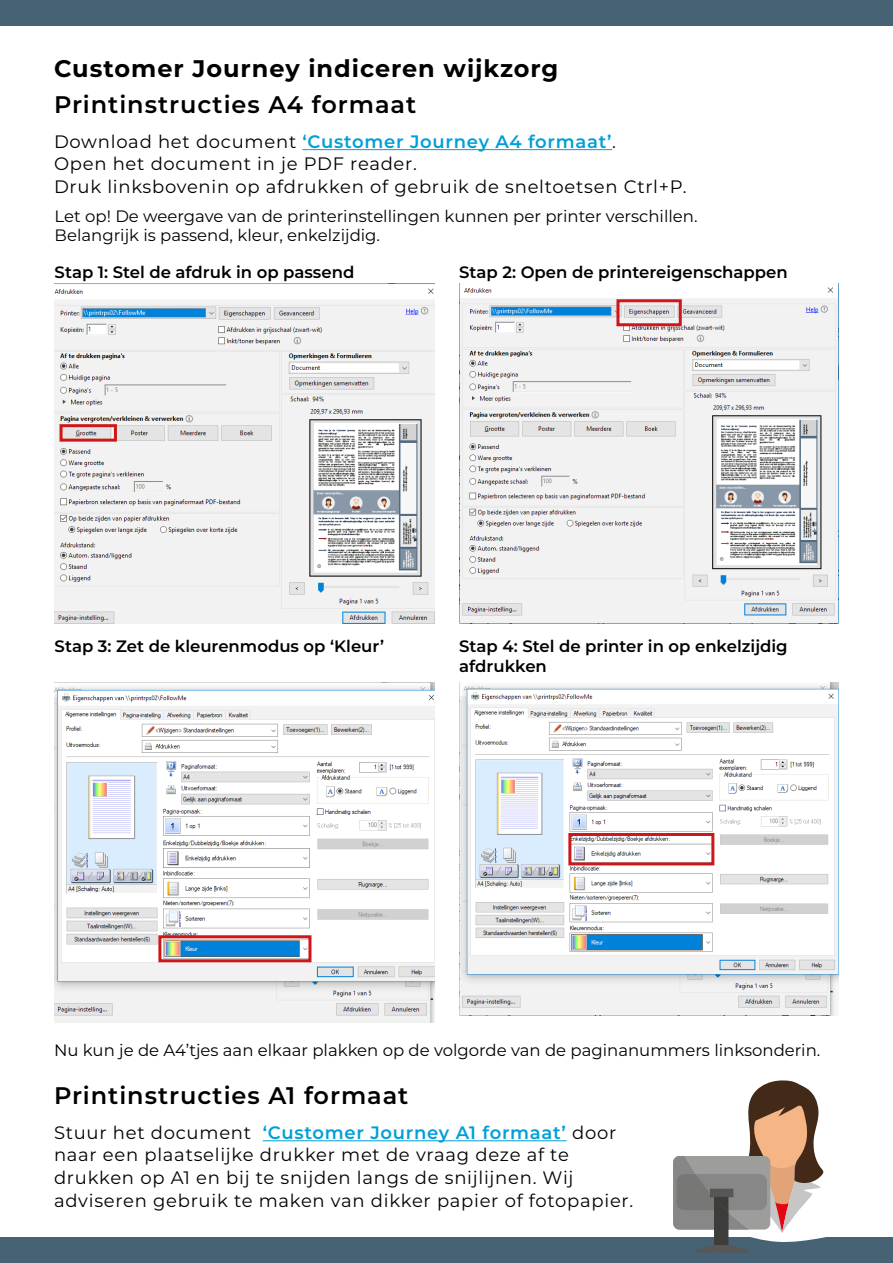
<style>
.page{position:relative;width:893px;height:1263px;background:#fff}
.page>*{position:absolute;margin:0;border:0;box-sizing:border-box;transform-origin:0 0}
.t1{font:600 24px "Montserrat";letter-spacing:.04em;color:#000}
.t2{font:700 24px "Montserrat";letter-spacing:.04em;color:#000}
.t3{font:18px/22.5px "Montserrat";letter-spacing:.04em;color:#000}
.t4{font:16.5px/19.8px "Montserrat";color:#000}
.t5{font:600 16.5px/19.8px "Montserrat";color:#000}
.s1{font-weight:600;color:#009fd8}
</style>
<div class="page">
<div style="left:0;top:1237px;width:893px;height:26px;background:#476175"></div>
<svg style="left:673px;top:1080px;width:153px;height:173px"></svg>
<hr style="left:302px;top:149px;width:310px;height:1px;background:#009fd8">
<img style="left:459px;top:682px;width:380px;height:333px">
<div style="left:568px;top:833px;width:146px;height:32px;border:3px solid #cd171a"></div>
<img style="left:55px;top:682px;width:379px;height:340px">
<div style="left:158px;top:935px;width:153px;height:27px;border:3px solid #cd171a"></div>
<img style="left:459px;top:283px;width:380px;height:340px">
<div style="left:616px;top:299px;width:66px;height:27px;border:3px solid #cd171a"></div>
<img style="left:55px;top:283px;width:379px;height:340px">
<div style="left:60px;top:424px;width:57px;height:18px;border:3px solid #cd171a"></div>
<div style="left:0;top:0;width:893px;height:26px;background:#476175"></div>
<hr style="left:263px;top:1140px;width:304px;height:1px;background:#009fd8">
<h1 class="t2" style="left:54px;top:51px;width:506px">Customer Journey indiceren wijkzorg</h1>
<h1 class="t1" style="left:54px;top:88px;width:364px">Printinstructies A4 formaat</h1>
<p class="t3" style="left:54px;top:130px;width:634px">Download het document <span class="s1">‘Customer Journey A4 formaat’</span>.<br>Open het document in je PDF reader.<br>Druk linksbovenin op afdrukken of gebruik de sneltoetsen Ctrl+P.</p>
<p class="t4" style="left:55px;top:205px;width:644px">Let op! De weergave van de printerinstellingen kunnen per printer verschillen.<br>Belangrijk is passend, kleur, enkelzijdig.</p>
<p class="t5" style="left:55px;top:261px;width:301px">Stap 1: Stel de afdruk in op passend</p>
<p class="t5" style="left:459px;top:261px;width:330px">Stap 2: Open de printereigenschappen</p>
<p class="t5" style="left:55px;top:636px;width:331px">Stap 3: Zet de kleurenmodus op ‘Kleur’</p>
<p class="t5" style="left:459px;top:636px;width:330px">Stap 4: Stel de printer in op enkelzijdig afdrukken</p>
<p class="t4" style="left:54px;top:1040px;width:768px">Nu kun je de A4’tjes aan elkaar plakken op de volgorde van de paginanummers linksonderin.</p>
<h1 class="t1" style="left:54px;top:1078px;width:356px">Printinstructies A1 formaat</h1>
<p class="t3" style="left:54px;top:1121px;width:581px">Stuur het document <span class="s1">‘Customer Journey A1 formaat’</span> door naar een plaatselijke drukker met de vraag deze af te drukken op A1 en bij te snijden langs de snijlijnen. Wij adviseren gebruik te maken van dikker papier of fotopapier.</p>
</div>
